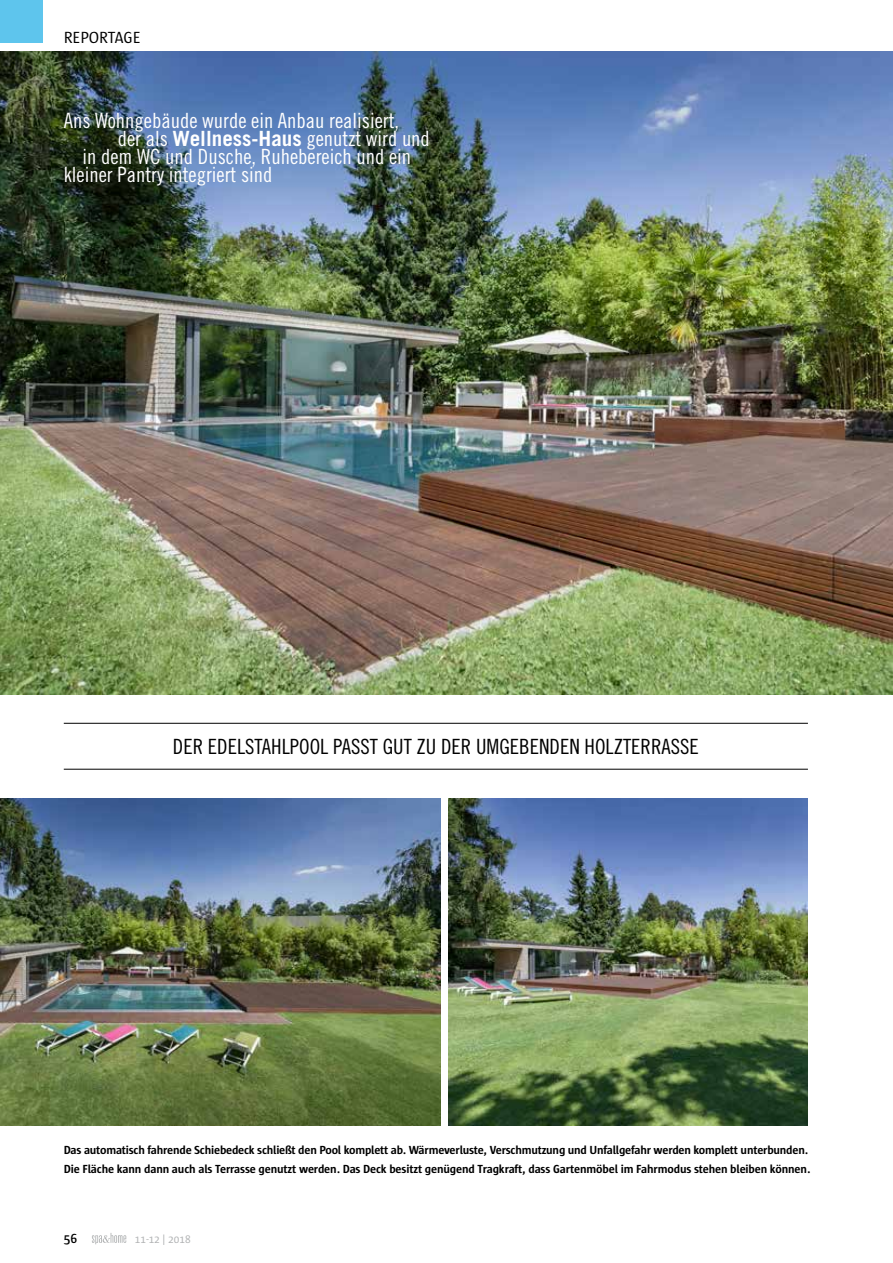
<style>
.page{position:relative;width:893px;height:1263px;background:#fff}
.page>*{position:absolute;margin:0;border:0;box-sizing:border-box;transform-origin:0 0}
.t1{font:21px "Trade Gothic Cond Eighteen";color:#fff}
.t2{font:21px "Trade Gothic Cond Eighteen";color:#000}
.t3{font:16.5px "Sun";letter-spacing:-.005em;color:#000}
.t4{font:600 13.5px "Sun";color:#000}
.t5{font:700 12px/18.8px "Sun";letter-spacing:-.015em;color:#000}
.t6{font:11.25px "Sun";color:#b1b3b4}
.s1{font-family:"Trade Gothic";font-weight:700}
</style>
<div class="page">
<div style="left:0;top:0;width:43px;height:43px;background:#5ec5ed"></div>
<svg style="left:92px;top:1233px;width:34px;height:11px"></svg>
<img style="left:0;top:51px;width:893px;height:643px">
<img style="left:0;top:798px;width:440px;height:328px">
<img style="left:449px;top:798px;width:359px;height:328px">
<hr style="left:64px;top:769px;width:744px;height:1px;background:#000">
<hr style="left:64px;top:723px;width:744px;height:1px;background:#000">
<h2 class="t3" style="left:64px;top:28px;width:78px">REPORTAGE</h2>
<h1 class="t1" style="left:64px;top:108px;width:337px">Ans Wohngebäude wurde ein Anbau realisiert,</h1>
<h1 class="t1" style="left:118px;top:126px;width:314px">der als <span class="s1">Wellness-Haus</span> genutzt wird und</h1>
<h1 class="t1" style="left:82px;top:144px;width:330px">in dem WC und Dusche, Ruhebereich und ein</h1>
<h1 class="t1" style="left:64px;top:162px;width:210px">kleiner Pantry integriert sind</h1>
<h1 class="t2" style="left:173px;top:734px;width:527px">DER EDELSTAHLPOOL PASST GUT ZU DER UMGEBENDEN HOLZTERRASSE</h1>
<p class="t5" style="left:64px;top:1141px;width:748px">Das automatisch fahrende Schiebedeck schließt den Pool komplett ab. Wärmeverluste, Verschmutzung und Unfallgefahr werden komplett unterbunden.<br>Die Fläche kann dann auch als Terrasse genutzt werden. Das Deck besitzt genügend Tragkraft, dass Gartenmöbel im Fahrmodus stehen bleiben können.</p>
<p class="t4" style="left:64px;top:1231px;width:15px">56</p>
<p class="t6" style="left:135px;top:1233px;width:57px">11-12 | 2018</p>
</div>
